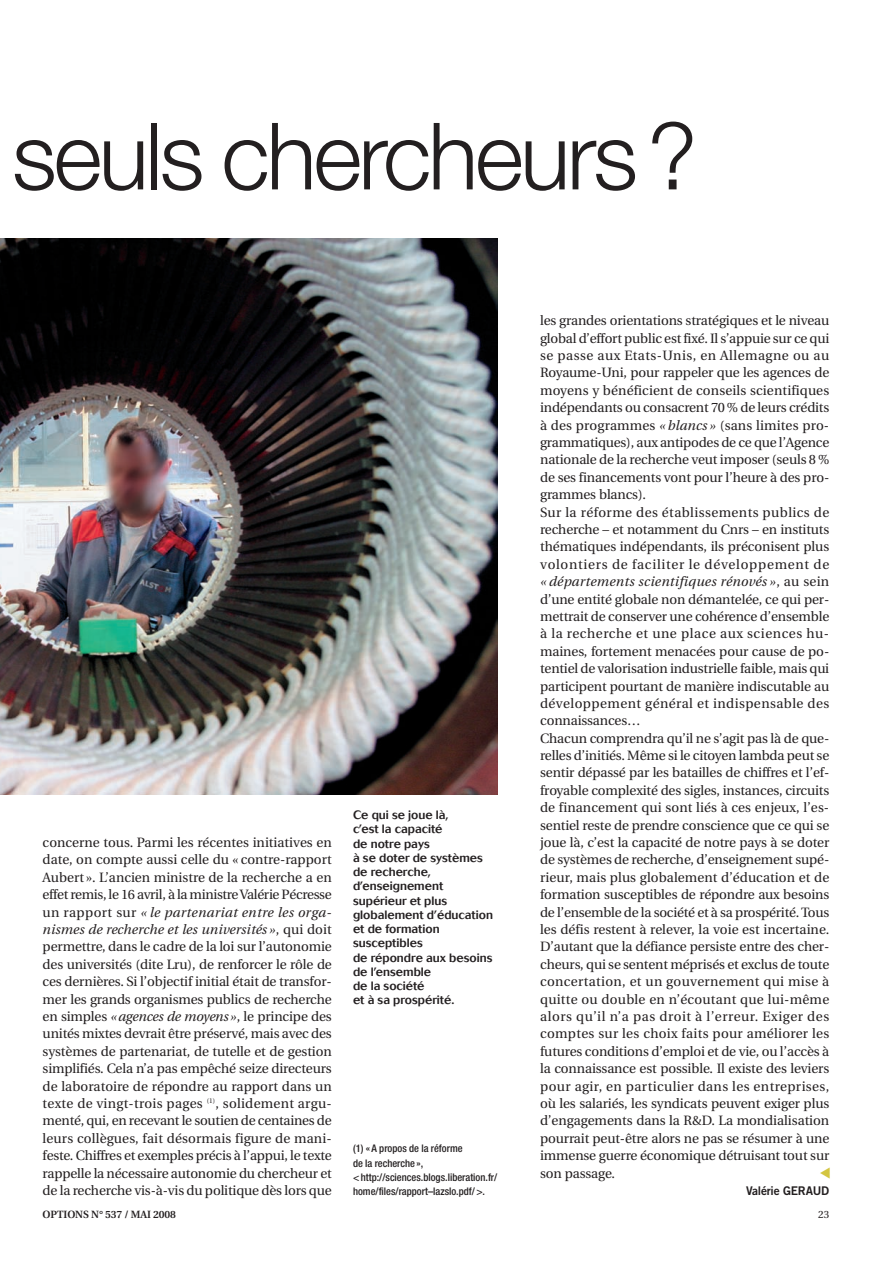
<style>
.page{position:relative;width:893px;height:1263px;background:#fff}
.page>*{position:absolute;margin:0;border:0;box-sizing:border-box;transform-origin:0 0}
.t1{font:300 93px "Helvetica Neue";letter-spacing:-.035em;color:#231f20}
.t2{font:13.5px/17.4px "Utopia";letter-spacing:-.01em;color:#231f20;text-align:justify}
.t3{font:500 12px/14.2px "Cosmos";color:#231f20}
.t4{font:12px "Trade Gothic Bold Two";letter-spacing:-.02em;color:#231f20}
.t5{font:500 condensed 10.5px/14.2px "Helvetica Neue";color:#231f20}
.t6{font:600 10.5px "Utopia";letter-spacing:-.01em;color:#231f20}
.t7{font:10.5px "Utopia";color:#231f20}
.s1{font-style:italic}
</style>
<div class="page">
<img style="left:0;top:238px;width:498px;height:557px">
<h1 class="t1" style="left:12px;top:123px;width:687px">seuls chercheurs?</h1>
<p class="t2" style="left:540px;top:313px;width:291px;text-align:left">les grandes orientations stratégiques et le niveau global d’effort public est fixé. Il s’appuie sur ce qui se passe aux Etats-Unis, en Allemagne ou au Royaume-Uni, pour rappeler que les agences de moyens y bénéficient de conseils scientifiques indépendants ou consacrent 70 % de leurs crédits à des programmes <span class="s1">« blancs »</span> (sans limites pro&shy;grammatiques), aux antipodes de ce que l’Agence nationale de la recherche veut imposer (seuls 8 % de ses financements vont pour l’heure à des pro&shy;grammes blancs).<br>Sur la réforme des établissements publics de recherche – et notamment du Cnrs – en instituts thématiques indépendants, ils préconisent plus volontiers de faciliter le développement de <span class="s1">« départements scientifiques rénovés »</span>, au sein d’une entité globale non démantelée, ce qui per&shy;mettrait de conserver une cohérence d’ensemble à la recherche et une place aux sciences hu&shy;maines, fortement menacées pour cause de po&shy;tentiel de valorisation industrielle faible, mais qui participent pourtant de manière indiscutable au développement général et indispensable des connaissances…<br>Chacun comprendra qu’il ne s’agit pas là de que&shy;relles d’initiés. Même si le citoyen lambda peut se sentir dépassé par les batailles de chiffres et l’ef&shy;froyable complexité des sigles, instances, circuits de financement qui sont liés à ces enjeux, l’es&shy;sentiel reste de prendre conscience que ce qui se joue là, c’est la capacité de notre pays à se doter de systèmes de recherche, d’enseignement supé&shy;rieur, mais plus globalement d’éducation et de formation susceptibles de répondre aux besoins de l’ensemble de la société et à sa prospérité. Tous les défis restent à relever, la voie est incertaine.<br>D’autant que la défiance persiste entre des cher&shy;cheurs, qui se sentent méprisés et exclus de toute concertation, et un gouvernement qui mise à quitte ou double en n’écoutant que lui-même alors qu’il n’a pas droit à l’erreur. Exiger des comptes sur les choix faits pour améliorer les futures conditions d’emploi et de vie, ou l’accès à la connaissance est possible. Il existe des leviers pour agir, en particulier dans les entreprises, où les salariés, les syndicats peuvent exiger plus d’engagements dans la R&amp;D. La mondialisation pourrait peut-être alors ne pas se résumer à une immense guerre économique détruisant tout sur son passage.</p>
<p class="t4" style="left:746px;top:1186px;width:85px">Valérie GERAUD</p>
<p class="t3" style="left:353px;top:809px;width:142px">Ce qui se joue là,<br>c’est la capacité<br>de notre pays<br>à se doter de systèmes de recherche, d’enseignement supérieur et plus globalement d’éducation et de formation susceptibles<br>de répondre aux besoins de l’ensemble<br>de la société<br>et à sa prospérité.</p>
<p class="t2" style="left:43px;top:835px;width:291px">concerne tous. Parmi les récentes initiatives en date, on compte aussi celle du « contre-rapport Aubert ». L’ancien ministre de la recherche a en effet remis, le 16 avril, à la ministre Valérie Pécresse un rapport sur <span class="s1">« le partenariat entre les orga&shy;nismes de recherche et les universités »</span>, qui doit permettre, dans le cadre de la loi sur l’autonomie des universités (dite Lru), de renforcer le rôle de ces dernières. Si l’objectif initial était de transfor&shy;mer les grands organismes publics de recherche en simples <span class="s1">« agences de moyens »</span>, le principe des unités mixtes devrait être préservé, mais avec des systèmes de partenariat, de tutelle et de gestion simplifiés. Cela n’a pas empêché seize directeurs de laboratoire de répondre au rapport dans un texte de vingt-trois pages <sup>(1)</sup>, solidement argu&shy;menté, qui, en recevant le soutien de centaines de leurs collègues, fait désormais figure de mani&shy;feste. Chiffres et exemples précis à l’appui, le texte rappelle la nécessaire autonomie du chercheur et de la recherche vis-à-vis du politique dès lors que</p>
<p class="t6" style="left:43px;top:1210px;width:135px">OPTIONS N° 537 / MAI 2008</p>
<p class="t7" style="left:818px;top:1210px;width:13px">23</p>
<p class="t5" style="left:353px;top:1142px;width:146px">(1) « A propos de la réforme<br>de la recherche »,<br>&lt; http://sciences.blogs.liberation.fr/ home/files/rapport–lazslo.pdf/ &gt;.</p>
</div>
